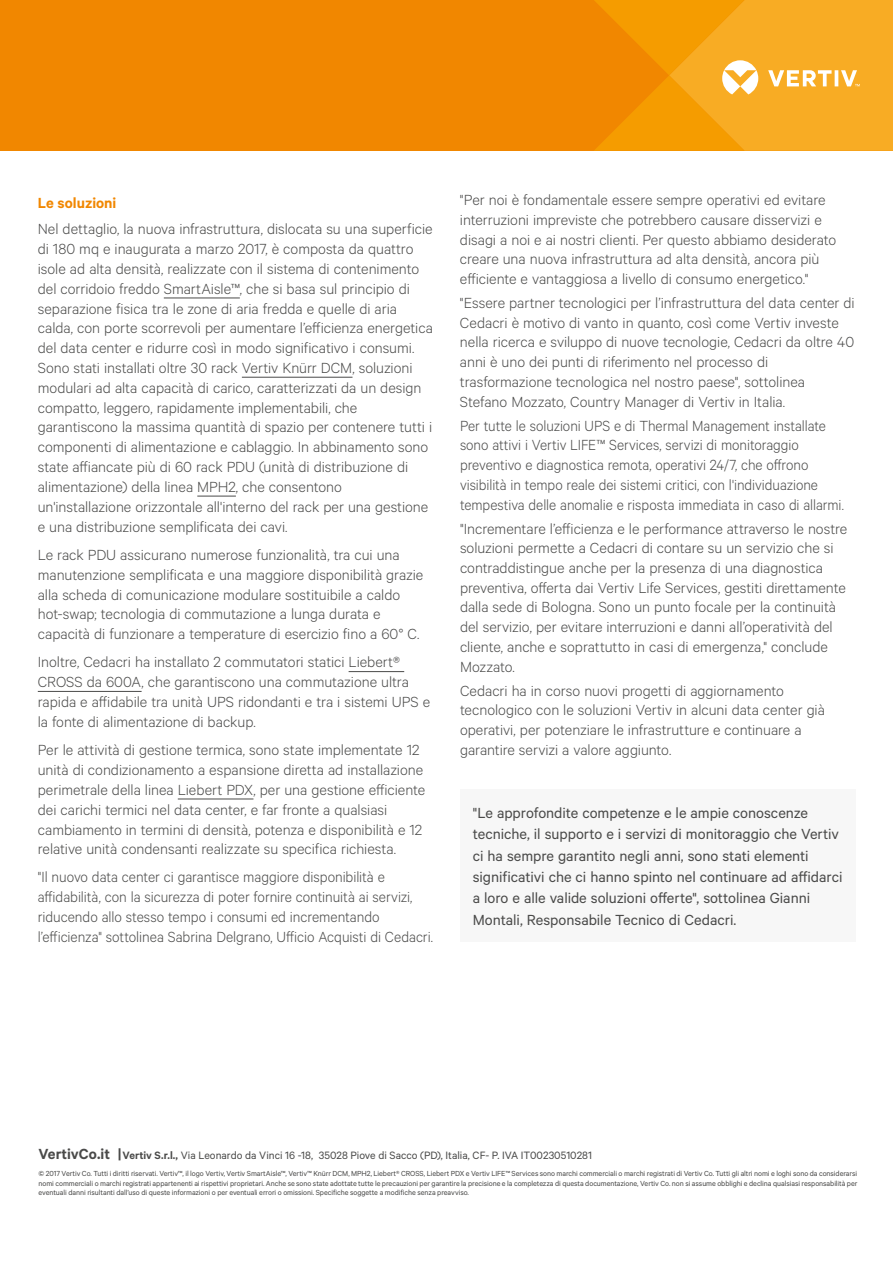
<style>
.page{position:relative;width:893px;height:1263px;background:#fff}
.page>*{position:absolute;margin:0;border:0;box-sizing:border-box;transform-origin:0 0}
.t1{font:300 16.5px/19.8px "Calibre";letter-spacing:-.005em;color:#4a4a49}
.t2{font:16.5px/21.5px "Calibre";letter-spacing:-.005em;color:#4a4a49}
.t3{font:300 16.5px/19.6px "Calibre";letter-spacing:-.005em;color:#4a4a49;scale:.95 1}
.t4{font:300 16.5px/19.8px "Calibre";letter-spacing:-.005em;color:#4a4a49;scale:.96 1}
.t5{font:600 16.5px "Calibre";color:#f18700}
.t6{font:12px "Calibre";color:#4a4a49}
.t7{font:8.25px/9.8px "Calibre";letter-spacing:-.005em;color:#4a4a49;text-align:justify}
.s1{font-weight:600;font-size:16.5px}
.s2{font-weight:600}
</style>
<div class="page">
<div style="left:0;top:0;width:572px;height:151px;background:#f18700"></div>
<svg style="left:572px;top:0;width:321px;height:151px;background:#f6a31b"></svg>
<hr style="left:164px;top:298px;width:76px;height:1px;background:#4a4a49">
<hr style="left:242px;top:377px;width:110px;height:1px;background:#4a4a49">
<hr style="left:197px;top:496px;width:39px;height:1px;background:#4a4a49">
<hr style="left:349px;top:671px;width:55px;height:1px;background:#4a4a49">
<hr style="left:38px;top:691px;width:104px;height:1px;background:#4a4a49">
<hr style="left:178px;top:799px;width:75px;height:1px;background:#4a4a49">
<div style="left:460px;top:790px;width:395px;height:152px;background:#f7f7f7"></div>
<p class="t5" style="left:38px;top:193px;width:80px">Le soluzioni</p>
<p class="t1" style="left:38px;top:218px;width:397px">Nel dettaglio, la nuova infrastruttura, dislocata su una superficie di 180 mq e inaugurata a marzo 2017, è composta da quattro isole ad alta densità, realizzate con il sistema di contenimento del corridoio freddo SmartAisle™, che si basa sul principio di separazione fisica tra le zone di aria fredda e quelle di aria calda, con porte scorrevoli per aumentare l’efficienza energetica del data center e ridurre così in modo significativo i consumi.<br>Sono stati installati oltre 30 rack Vertiv Knürr DCM, soluzioni modulari ad alta capacità di carico, caratterizzati da un design compatto, leggero, rapidamente implementabili, che garantiscono la massima quantità di spazio per contenere tutti i componenti di alimentazione e cablaggio. In abbinamento sono state affiancate più di 60 rack PDU (unità di distribuzione di alimentazione) della linea MPH2, che consentono un'installazione orizzontale all'interno del rack per una gestione e una distribuzione semplificata dei cavi.</p>
<p class="t1" style="left:38px;top:544px;width:387px">Le rack PDU assicurano numerose funzionalità, tra cui una manutenzione semplificata e una maggiore disponibilità grazie alla scheda di comunicazione modulare sostituibile a caldo hot-swap; tecnologia di commutazione a lunga durata e capacità di funzionare a temperature di esercizio fino a 60° C.</p>
<p class="t1" style="left:38px;top:652px;width:394px">Inoltre, Cedacri ha installato 2 commutatori statici Liebert® CROSS da 600A, che garantiscono una commutazione ultra rapida e affidabile tra unità UPS ridondanti e tra i sistemi UPS e la fonte di alimentazione di backup.</p>
<p class="t1" style="left:38px;top:739px;width:389px">Per le attività di gestione termica, sono state implementate 12 unità di condizionamento a espansione diretta ad installazione perimetrale della linea Liebert PDX, per una gestione efficiente dei carichi termici nel data center, e far fronte a qualsiasi cambiamento in termini di densità, potenza e disponibilità e 12 relative unità condensanti realizzate su specifica richiesta.</p>
<p class="t4" style="left:38px;top:867px;width:413px">"Il nuovo data center ci garantisce maggiore disponibilità e affidabilità, con la sicurezza di poter fornire continuità ai servizi, riducendo allo stesso tempo i consumi ed incrementando l’efficienza" sottolinea Sabrina Delgrano, Ufficio Acquisti di Cedacri.</p>
<p class="t1" style="left:460px;top:189px;width:378px">"Per noi è fondamentale essere sempre operativi ed evitare interruzioni impreviste che potrebbero causare disservizi e disagi a noi e ai nostri clienti. Per questo abbiamo desiderato creare una nuova infrastruttura ad alta densità, ancora più efficiente e vantaggiosa a livello di consumo energetico."</p>
<p class="t1" style="left:460px;top:292px;width:396px">"Essere partner tecnologici per l’infrastruttura del data center di Cedacri è motivo di vanto in quanto, così come Vertiv investe nella ricerca e sviluppo di nuove tecnologie, Cedacri da oltre 40 anni è uno dei punti di riferimento nel processo di trasformazione tecnologica nel nostro paese", sottolinea Stefano Mozzato, Country Manager di Vertiv in Italia.</p>
<p class="t3" style="left:460px;top:415px;width:406px">Per tutte le soluzioni UPS e di Thermal Management installate sono attivi i Vertiv LIFE™ Services, servizi di monitoraggio preventivo e diagnostica remota, operativi 24/7, che offrono visibilità in tempo reale dei sistemi critici, con l'individuazione tempestiva delle anomalie e risposta immediata in caso di allarmi.</p>
<p class="t1" style="left:460px;top:518px;width:389px">"Incrementare l’efficienza e le performance attraverso le nostre soluzioni permette a Cedacri di contare su un servizio che si contraddistingue anche per la presenza di una diagnostica preventiva, offerta dai Vertiv Life Services, gestiti direttamente dalla sede di Bologna. Sono un punto focale per la continuità del servizio, per evitare interruzioni e danni all’operatività del cliente, anche e soprattutto in casi di emergenza," conclude Mozzato.</p>
<p class="t1" style="left:460px;top:680px;width:366px">Cedacri ha in corso nuovi progetti di aggiornamento tecnologico con le soluzioni Vertiv in alcuni data center già operativi, per potenziare le infrastrutture e continuare a garantire servizi a valore aggiunto.</p>
<p class="t2" style="left:473px;top:801px;width:371px">"Le approfondite competenze e le ampie conoscenze tecniche, il supporto e i servizi di monitoraggio che Vertiv ci ha sempre garantito negli anni, sono stati elementi significativi che ci hanno spinto nel continuare ad affidarci a loro e alle valide soluzioni offerte", sottolinea Gianni Montali, Responsabile Tecnico di Cedacri.</p>
<p class="t6" style="left:39px;top:1148px;width:555px"><span class="s1">VertivCo.it |</span><span class="s2">Vertiv S.r.l.,</span> Via Leonardo da Vinci 16 -18, 35028 Piove di Sacco (PD), Italia, CF- P. IVA IT00230510281</p>
<p class="t7" style="left:39px;top:1168px;width:820px">© 2017 Vertiv Co. Tutti i diritti riservati. Vertiv™, il logo Vertiv, Vertiv SmartAisle™, Vertiv™ Knürr DCM, MPH2, Liebert® CROSS, Liebert PDX e Vertiv LIFE™ Services sono marchi commerciali o marchi registrati di Vertiv Co. Tutti gli altri nomi e loghi sono da considerarsi nomi commerciali o marchi registrati appartenenti ai rispettivi proprietari. Anche se sono state adottate tutte le precauzioni per garantire la precisione e la completezza di questa documentazione, Vertiv Co. non si assume obblighi e declina qualsiasi responsabilità per eventuali danni risultanti dall’uso di queste informazioni o per eventuali errori o omissioni. Specifiche soggette a modifiche senza preavviso.</p>
</div>
